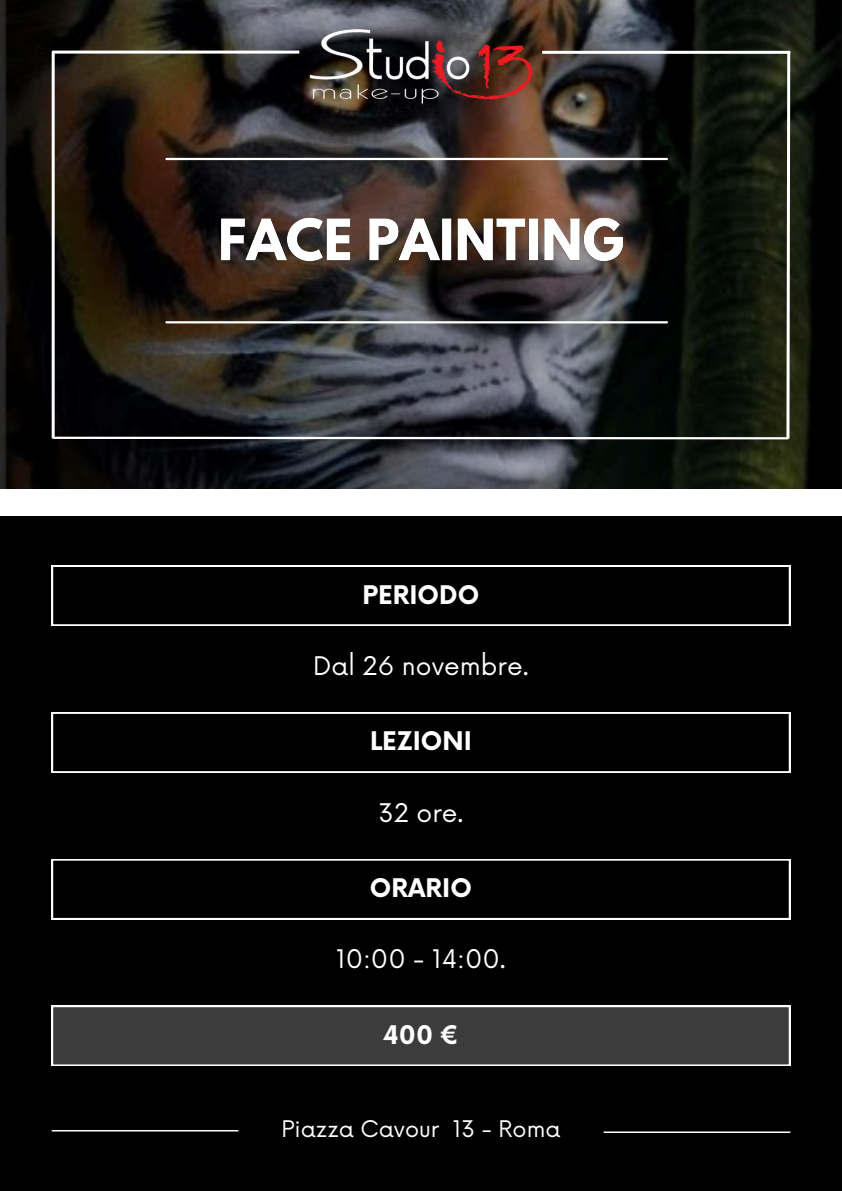
<style>
.page{position:relative;width:842px;height:1191px;background:#fff}
.page>*{position:absolute;margin:0;border:0;box-sizing:border-box;transform-origin:0 0}
.t1{font:25px "Now";color:#fff}
.t2{font:700 25px "Now";color:#fff}
.t3{font:22.3px "Now";color:#fff}
</style>
<div class="page">
<div style="left:0;top:0;width:842px;height:1190px;background:#000"></div>
<img style="left:0;top:0;width:842px;height:489px">
<svg style="left:51px;top:49px;width:741px;height:392px"></svg>
<hr style="left:166px;top:321px;width:501px;height:2px;background:#fff">
<hr style="left:166px;top:158px;width:501px;height:2px;background:#fff">
<img style="left:308px;top:27px;width:225px;height:79px">
<div style="left:0;top:489px;width:842px;height:27px;background:#fff"></div>
<svg style="left:52px;top:565px;width:738px;height:60px"></svg>
<svg style="left:52px;top:712px;width:738px;height:60px"></svg>
<svg style="left:52px;top:859px;width:738px;height:60px"></svg>
<hr style="left:604px;top:1131px;width:186px;height:1px;background:#fff">
<hr style="left:52px;top:1129px;width:186px;height:2px;background:#fff">
<img style="left:217px;top:216px;width:409px;height:63px">
<svg style="left:52px;top:1005px;width:738px;height:60px;background:#464545"></svg>
<h2 class="t2" style="left:363px;top:581px;width:118px">PERIODO</h2>
<h4 class="t1" style="left:313px;top:651px;width:217px">Dal 26 novembre.</h4>
<h2 class="t2" style="left:370px;top:727px;width:103px">LEZIONI</h2>
<h4 class="t1" style="left:378px;top:798px;width:87px">32 ore.</h4>
<h2 class="t2" style="left:370px;top:874px;width:103px">ORARIO</h2>
<h4 class="t1" style="left:336px;top:945px;width:171px">10:00 - 14:00.</h4>
<h3 class="t2" style="left:383px;top:1021px;width:78px">400 €</h3>
<p class="t3" style="left:281px;top:1116px;width:281px">Piazza Cavour 13 - Roma</p>
</div>
